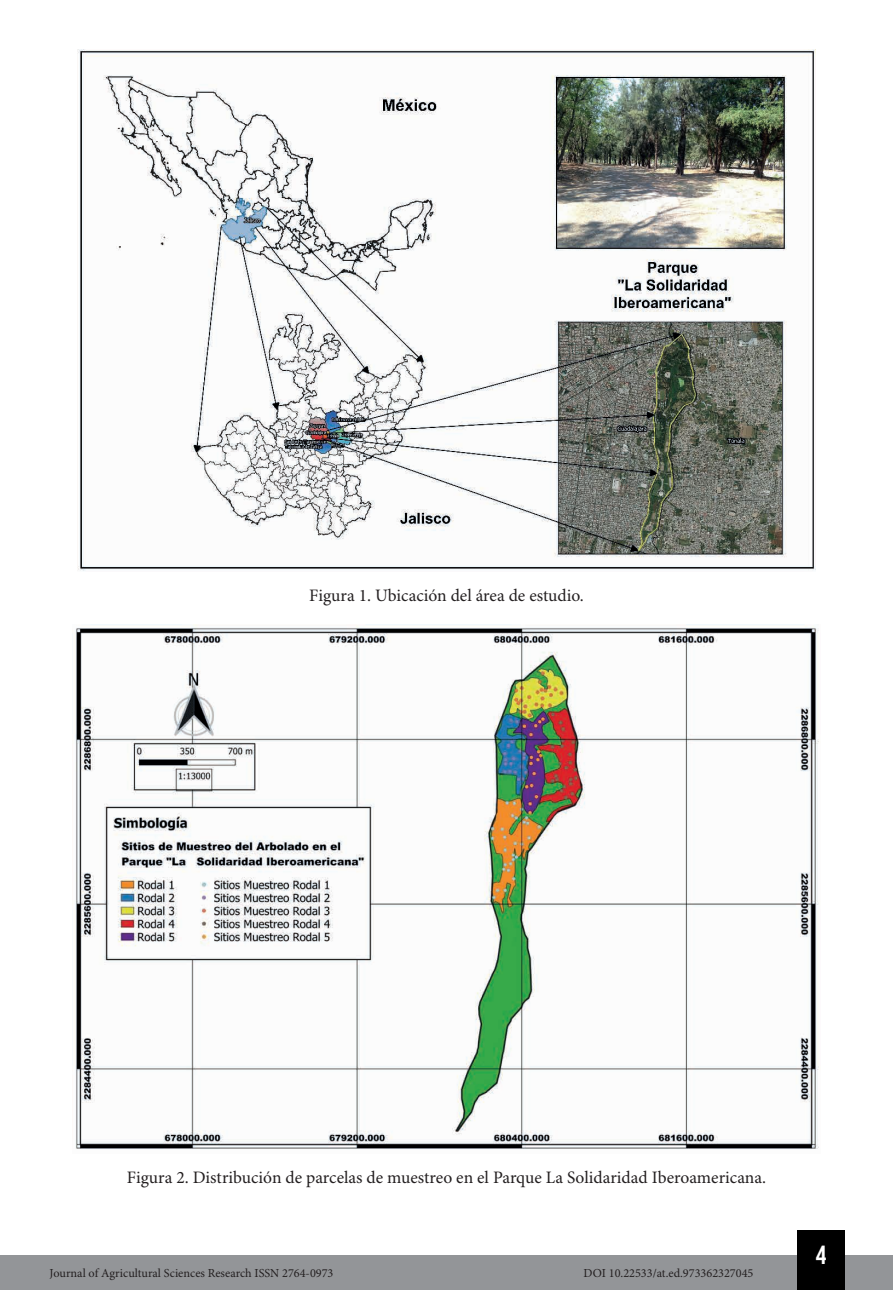
<style>
.page{position:relative;width:893px;height:1290px;background:#fff}
.page>*{position:absolute;margin:0;border:0;box-sizing:border-box;transform-origin:0 0}
.t1{font:26.25px "Bebas Kai";color:#fff}
.t2{font:17.5px "Minion Pro";color:#231f20}
.t3{font:12.25px "Minion Pro";color:#231f20}
</style>
<div class="page">
<div style="left:0;top:1255px;width:893px;height:35px;background:#939598"></div>
<div style="left:797px;top:1230px;width:48px;height:60px;background:#000"></div>
<img style="left:77px;top:50px;width:739px;height:521px">
<img style="left:75px;top:625px;width:744px;height:524px">
<p class="t2" style="left:309px;top:585px;width:276px">Figura 1. Ubicación del área de estudio.</p>
<p class="t2" style="left:127px;top:1166px;width:641px">Figura 2. Distribución de parcelas de muestreo en el Parque La Solidaridad Iberoamericana.</p>
<p class="t3" style="left:50px;top:1266px;width:285px">Journal of Agricultural Sciences Research ISSN 2764-0973</p>
<p class="t3" style="left:584px;top:1266px;width:171px">DOI 10.22533/at.ed.973362327045</p>
<h1 class="t1" style="left:816px;top:1241px;width:12px">4</h1>
</div>
